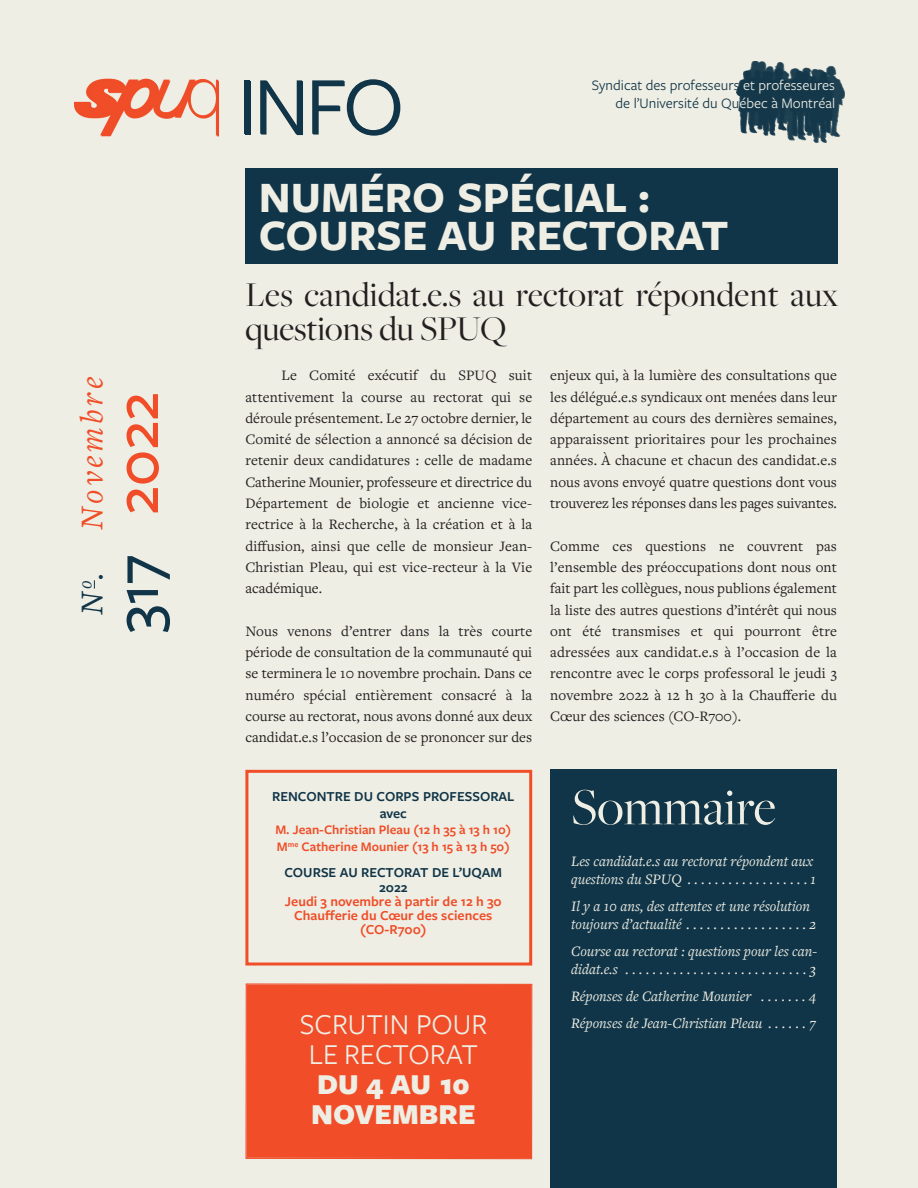
<style>
.page{position:relative;width:918px;height:1188px;background:#eeeee4}
.page>*{position:absolute;margin:0;border:0;box-sizing:border-box;transform-origin:0 0}
.t1{font:85.5px "Freight Sans Pro";color:#113548}
.t2{font:500 64.5px "Freight Sans Pro";color:#f04d28}
.t3{font:500 64.5px "Freight Sans Pro";color:#113548}
.t4{font:54px "Freight Big Pro";color:#eeeee4}
.t5{font:700 45px "Freight Sans Pro";color:#eeeee4}
.t6{font:36px/34.2px "Freight Big Pro";letter-spacing:.01em;color:#231f20}
.t7{font:italic 33px "Freight Text Pro";letter-spacing:.105em;color:#f04d28}
.t8{font:italic 33px "Freight Text Pro";color:#113548}
.t9{font:30px "Freight Sans Pro";color:#eeeee4}
.t10{font:900 30px "Freight Sans Pro";color:#eeeee4}
.t11{font:15px/21.3px "Freight Text Pro";color:#231f20;text-align:justify}
.t12{font:italic 15px/18px "Freight Text Pro";color:#eeeee4}
.t13{font:15px "Freight Sans Pro";color:#113548}
.t14{font:600 14.25px "Freight Sans Pro";color:#f04d28}
.t15{font:600 14.25px/14.2px "Freight Sans Pro";color:#113548;text-align:center}
.t16{font:600 13.5px "Freight Sans Pro";color:#f04d28}
.s1{color:#eeeee4}
.s2{font-style:normal}
</style>
<div class="page">
<div style="left:550px;top:770px;width:287px;height:418px;background:#113548"></div>
<img style="left:737px;top:62px;width:108px;height:80px">
<img style="left:75px;top:79px;width:143px;height:32px">
<img style="left:76px;top:80px;width:143px;height:56px">
<div style="left:245px;top:168px;width:593px;height:96px;background:#113548"></div>
<div style="left:245px;top:770px;width:287px;height:196px;border:3px solid #f04d28"></div>
<div style="left:247px;top:985px;width:284px;height:173px;background:#f04d28"></div>
<div style="left:245px;top:983px;width:287px;height:176px;border:1px solid #f04d28"></div>
<p class="t7" style="left:80px;top:530px;width:154px;rotate:-90deg">Novembre</p>
<p class="t8" style="left:80px;top:615px;width:44px;rotate:-90deg">N<sup>o</sup>.</p>
<p class="t2" style="left:94px;top:515px;width:125px;rotate:-90deg">2022</p>
<p class="t3" style="left:94px;top:633px;width:80px;rotate:-90deg">317</p>
<p class="t1" style="left:237px;top:54px;width:167px">INFO</p>
<p class="t5" style="left:259px;top:184px;width:393px">NUMÉRO SPÉCIAL :</p>
<p class="t5" style="left:259px;top:222px;width:471px">COURSE AU RECTORAT</p>
<p class="t6" style="left:245px;top:276px;width:594px">Les candidat.e.s au rectorat répondent aux questions du SPUQ</p>
<p class="t11" style="left:245px;top:366px;width:288px;text-indent:36px">Le Comité exécutif du SPUQ suit attentivement la course au rectorat qui se déroule présentement. Le 27 octobre dernier, le Comité de sélection a annoncé sa décision de retenir deux candidatures : celle de madame Catherine Mounier, professeure et directrice du Département de biologie et ancienne vice&shy;rectrice à la Recherche, à la création et à la diffusion, ainsi que celle de monsieur Jean-Christian Pleau, qui est vice-recteur à la Vie académique.</p>
<p class="t11" style="left:245px;top:622px;width:288px">Nous venons d’entrer dans la très courte période de consultation de la communauté qui se terminera le 10 novembre prochain. Dans ce numéro spécial entièrement consacré à la course au rectorat, nous avons donné aux deux candidat.e.s l’occasion de se prononcer sur des</p>
<p class="t13" style="left:592px;top:76px;width:245px">Syndicat des professeurs <span class="s1">et professeures</span></p>
<p class="t13" style="left:616px;top:94px;width:221px">de l’Université du Qu<span class="s1">ébec à Montréal</span></p>
<p class="t11" style="left:550px;top:366px;width:288px">enjeux qui, à la lumière des consultations que les délégué.e.s syndicaux ont menées dans leur département au cours des dernières semaines, apparaissent prioritaires pour les prochaines années. À chacune et chacun des candidat.e.s nous avons envoyé quatre questions dont vous trouverez les réponses dans les pages suivantes.</p>
<p class="t11" style="left:550px;top:537px;width:288px">Comme ces questions ne couvrent pas l’ensemble des préoccupations dont nous ont fait part les collègues, nous publions également la liste des autres questions d’intérêt qui nous ont été transmises et qui pourront être adressées aux candidat.e.s à l’occasion de la rencontre avec le corps professoral le jeudi 3 novembre 2022 à 12 h 30 à la Chaufferie du Cœur des sciences (CO-R700).</p>
<p class="t15" style="left:272px;top:789px;width:244px">RENCONTRE DU CORPS PROFESSORAL</p>
<p class="t15" style="left:380px;top:806px;width:29px">avec</p>
<p class="t16" style="left:275px;top:822px;width:237px">M. Jean-Christian Pleau (12 h 35 à 13 h 10)</p>
<p class="t16" style="left:277px;top:839px;width:234px">M<sup>me</sup> Catherine Mounier (13 h 15 à 13 h 50)</p>
<p class="t15" style="left:285px;top:865px;width:219px">COURSE AU RECTORAT DE L’UQAM<br>2022</p>
<p class="t14" style="left:285px;top:893px;width:218px">Jeudi 3 novembre à partir de 12 h 30</p>
<p class="t14" style="left:294px;top:907px;width:200px">Chaufferie du Cœur des sciences</p>
<p class="t14" style="left:360px;top:921px;width:68px">(CO-R700)</p>
<p class="t9" style="left:300px;top:1006px;width:189px">SCRUTIN POUR</p>
<p class="t9" style="left:309px;top:1036px;width:171px">LE RECTORAT</p>
<p class="t10" style="left:317px;top:1075px;width:154px">DU 4 AU 10</p>
<p class="t10" style="left:311px;top:1105px;width:166px">NOVEMBRE</p>
<p class="t4" style="left:571px;top:774px;width:206px">Sommaire</p>
<p class="t12" style="left:571px;top:854px;width:246px">Les candidat.e.s au rectorat répondent aux questions du SPUQ <span class="s2">. . . . . . . . . . . . . . . . . .</span> 1</p>
<p class="t12" style="left:571px;top:899px;width:246px">Il y a 10 ans, des attentes et une résolution toujours d’actualité <span class="s2">. . . . . . . . . . . . . . . . . .</span> 2</p>
<p class="t12" style="left:571px;top:944px;width:248px">Course au rectorat : questions pour les can&shy;didat.e.s . . . . . . . . . . . . . . . . . . . . . . . . . . . 3</p>
<p class="t12" style="left:571px;top:989px;width:246px">Réponses de Catherine Mounier . . . . . . . 4</p>
<p class="t12" style="left:571px;top:1016px;width:246px">Réponses de Jean-Christian Pleau . . . . . . 7</p>
</div>
